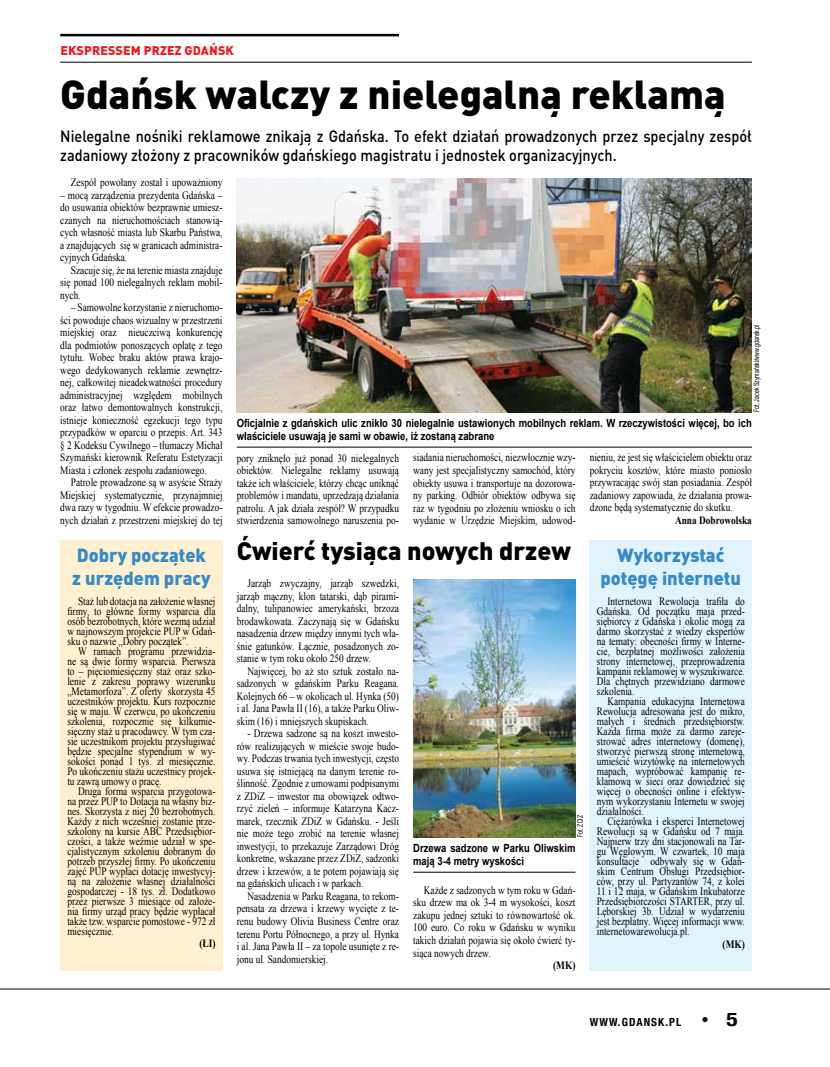
<style>
.page{position:relative;width:830px;height:1067px;background:#fff}
.page>*{position:absolute;margin:0;border:0;box-sizing:border-box;transform-origin:0 0}
.t1{font:900 40px "DIN Pro";color:#000}
.t2{font:900 25px "DIN Pro";color:#000}
.t3{font:900 18.75px/22.5px "DIN Pro";color:#378bca;text-align:center}
.t4{font:500 16.25px/18.8px "DIN Pro";color:#000;scale:.89 1}
.t5{font:900 12.5px "DIN Pro";color:#ed1d24}
.t6{font:11.25px/12.5px "Times New Roman";color:#000;text-align:justify;scale:.83 1}
.t7{font:700 11.25px/12.5px "Arial";color:#000;scale:.84 1}
.t8{font:700 11.25px "Times New Roman";color:#000;scale:.83 1}
.t9{font:700 condensed 11.25px "Helvetica Neue LT Pro";letter-spacing:.1em;color:#000}
.t10{font:7.5px "Arial";color:#000;scale:.7 1}
.s1{font-size:18.75px}
</style>
<div class="page">
<hr style="left:0;top:988px;width:829px;height:1px;background:#000">
<hr style="left:60px;top:62px;width:691px;height:1px;background:#000">
<hr style="left:60px;top:34px;width:339px;height:2px;background:#000">
<div style="left:589px;top:540px;width:162px;height:431px;background:#e1f4fd"></div>
<div style="left:60px;top:540px;width:162px;height:431px;background:#fff1cf"></div>
<img style="left:413px;top:579px;width:162px;height:258px">
<hr style="left:413px;top:872px;width:162px;height:1px;background:#000">
<img style="left:237px;top:178px;width:514px;height:234px">
<hr style="left:237px;top:447px;width:514px;height:1px;background:#000">
<p class="t5" style="left:60px;top:42px;width:9px">EKSPRESSEM</p>
<p class="t5" style="left:144px;top:42px;width:9px">PRZEZ</p>
<p class="t5" style="left:184px;top:42px;width:10px">GDAŃSK</p>
<h1 class="t1" style="left:60px;top:67px;width:666px">Gdańsk walczy z nielegalną reklamą</h1>
<h3 class="t4" style="left:60px;top:126px;width:778px">Nielegalne nośniki reklamowe znikają z Gdańska. To efekt działań prowadzonych przez specjalny zespół zadaniowy złożony z pracowników gdańskiego magistratu i jednostek organizacyjnych.</h3>
<p class="t6" style="left:71px;top:176px;width:184px">Zespół powołany został i upoważniony</p>
<p class="t6" style="left:60px;top:188px;width:197px">– mocą zarządzenia prezydenta Gdańska – do usuwania obiektów bezprawnie umiesz&shy;czanych na nieruchomościach stanowią&shy;cych własność miasta lub Skarbu Państwa, a znajdujących się w granicach administra&shy;cyjnych Gdańska.</p>
<p class="t6" style="left:60px;top:263px;width:197px;text-indent:11px">Szacuje się, że na terenie miasta znajduje się ponad 100 nielegalnych reklam mobil&shy;nych.</p>
<p class="t6" style="left:60px;top:301px;width:197px;text-indent:11px">– Samowolne korzystanie z nieruchomo&shy;ści powoduje chaos wizualny w przestrzeni miejskiej oraz nieuczciwą konkurencję dla podmiotów ponoszących opłatę z tego tytułu. Wobec braku aktów prawa krajo&shy;wego dedykowanych reklamie zewnętrz&shy;nej, całkowitej nieadekwatności procedury administracyjnej względem mobilnych oraz łatwo demontowalnych konstrukcji, istnieje konieczność egzekucji tego typu przypadków w oparciu o przepis. Art. 343 § 2 Kodeksu Cywilnego – tłumaczy Michał Szymański kierownik Referatu Estetyzacji Miasta i członek zespołu zadaniowego.</p>
<p class="t6" style="left:60px;top:476px;width:197px;text-indent:11px">Patrole prowadzone są w asyście Straży Miejskiej systematycznie, przynajmniej dwa razy w tygodniu. W efekcie prowadzo&shy;nych działań z przestrzeni miejskiej do tej</p>
<p class="t10" style="left:751px;top:412px;width:127px;rotate:-90deg">Fot. Jacek Szymański/www.gdansk.pl</p>
<p class="t7" style="left:237px;top:417px;width:614px">Oficjalnie z gdańskich ulic znikło 30 nielegalnie ustawionych mobilnych reklam. W rzeczywistości więcej, bo ich właściciele usuwają je sami w obawie, iż zostaną zabrane</p>
<p class="t6" style="left:237px;top:451px;width:197px">pory zniknęło już ponad 30 nielegalnych obiektów. Nielegalne reklamy usuwają także ich właściciele, którzy chcąc uniknąć problemów i mandatu, uprzedzają działania patrolu. A jak działa zespół? W przypadku stwierdzenia samowolnego naruszenia po-</p>
<p class="t6" style="left:413px;top:451px;width:197px">siadania nieruchomości, niezwłocznie wzy&shy;wany jest specjalistyczny samochód, który obiekty usuwa i transportuje na dozorowa&shy;ny parking. Odbiór obiektów odbywa się raz w tygodniu po złożeniu wniosku o ich wydanie w Urzędzie Miejskim, udowod-</p>
<p class="t6" style="left:589px;top:451px;width:197px">nieniu, że jest się właścicielem obiektu oraz pokryciu kosztów, które miasto poniosło przywracając swój stan posiadania. Zespół zadaniowy zapowiada, że działania prowa&shy;dzone będą systematycznie do skutku.</p>
<p class="t8" style="left:674px;top:512px;width:94px">Anna Dobrowolska</p>
<h3 class="t3" style="left:72px;top:543px;width:140px;text-align:left">Dobry początek z urzędem pracy</h3>
<p class="t6" style="left:67px;top:595px;width:180px;line-height:10px;text-indent:11px">Staż lub dotacja na założenie własnej firmy, to główne formy wsparcia dla osób bezrobotnych, które wezmą udział w najnowszym projekcie PUP w Gdań&shy;sku o nazwie „Dobry początek”.</p>
<p class="t6" style="left:67px;top:645px;width:180px;line-height:10px;text-indent:11px">W ramach programu przewidzia&shy;ne są dwie formy wsparcia. Pierwsza to – pięciomiesięczny staż oraz szko&shy;lenie z zakresu poprawy wizerunku „Metamorfoza”. Z oferty skorzysta 45 uczestników projektu. Kurs rozpocznie się w maju. W czerwcu, po ukończeniu szkolenia, rozpocznie się kilkumie&shy;sięczny staż u pracodawcy. W tym cza&shy;sie uczestnikom projektu przysługiwać będzie specjalne stypendium w wy&shy;sokości ponad 1 tys. zł miesięcznie.<br>Po ukończeniu stażu uczestnicy projek&shy;tu zawrą umowy o pracę.</p>
<p class="t6" style="left:67px;top:785px;width:180px;line-height:10px;text-indent:11px">Druga forma wsparcia przygotowa&shy;na przez PUP to Dotacja na własny biz&shy;nes. Skorzysta z niej 20 bezrobotnych.<br>Każdy z nich wcześniej zostanie prze&shy;szkolony na kursie ABC Przedsiębior&shy;czości, a także weźmie udział w spe&shy;cjalistycznym szkoleniu dobranym do potrzeb przyszłej firmy. Po ukończeniu zajęć PUP wypłaci dotację inwestycyj&shy;ną na założenie własnej działalności gospodarczej - 18 tys. zł. Dodatkowo przez pierwsze 3 miesiące od założe&shy;nia firmy urząd pracy będzie wypłacał także tzw. wsparcie pomostowe - 972 zł miesięcznie.</p>
<p class="t8" style="left:199px;top:935px;width:21px">(ŁI)</p>
<h2 class="t2" style="left:237px;top:533px;width:335px">Ćwierć tysiąca nowych drzew</h2>
<p class="t6" style="left:237px;top:577px;width:197px;text-indent:11px">Jarząb zwyczajny, jarząb szwedzki, jarząb mączny, klon tatarski, dąb pirami&shy;dalny, tulipanowiec amerykański, brzoza brodawkowata. Zaczynają się w Gdańsku nasadzenia drzew między innymi tych wła&shy;śnie gatunków. Łącznie, posadzonych zo&shy;stanie w tym roku około 250 drzew.</p>
<p class="t6" style="left:237px;top:664px;width:197px;text-indent:11px">Najwięcej, bo aż sto sztuk zostało na&shy;sadzonych w gdańskim Parku Reagana.<br>Kolejnych 66 – w okolicach ul. Hynka (50) i al. Jana Pawła II (16), a także Parku Oliw&shy;skim (16) i mniejszych skupiskach.</p>
<p class="t6" style="left:237px;top:727px;width:197px;text-indent:11px">- Drzewa sadzone są na koszt inwesto&shy;rów realizujących w mieście swoje budo&shy;wy. Podczas trwania tych inwestycji, często usuwa się istniejącą na danym terenie ro&shy;ślinność. Zgodnie z umowami podpisanymi z ZDiZ – inwestor ma obowiązek odtwo&shy;rzyć zieleń – informuje Katarzyna Kacz&shy;marek, rzecznik ZDiZ w Gdańsku. - Jeśli nie może tego zrobić na terenie własnej inwestycji, to przekazuje Zarządowi Dróg konkretne, wskazane przez ZDiZ, sadzonki drzew i krzewów, a te potem pojawiają się na gdańskich ulicach i w parkach.</p>
<p class="t6" style="left:237px;top:889px;width:197px;text-indent:11px">Nasadzenia w Parku Reagana, to rekom&shy;pensata za drzewa i krzewy wycięte z te&shy;renu budowy Olivia Business Centre oraz terenu Portu Północnego, a przy ul. Hynka i al. Jana Pawła II – za topole usunięte z re&shy;jonu ul. Sandomierskiej.</p>
<p class="t6" style="left:413px;top:883px;width:197px;text-indent:11px">Każde z sadzonych w tym roku w Gdań&shy;sku drzew ma ok 3-4 m wysokości, koszt zakupu jednej sztuki to równowartość ok.<br>100 euro. Co roku w Gdańsku w wyniku takich działań pojawia się około ćwierć ty&shy;siąca nowych drzew.</p>
<p class="t8" style="left:553px;top:957px;width:28px">(MK)</p>
<p class="t10" style="left:575px;top:837px;width:33px;rotate:-90deg">Fot. ZDiZ</p>
<p class="t7" style="left:413px;top:842px;width:194px">Drzewa sadzone w Parku Oliwskim mają 3-4 metry wyskości</p>
<h3 class="t3" style="left:600px;top:543px;width:142px">Wykorzystać potęgę internetu</h3>
<p class="t6" style="left:596px;top:596px;width:180px;line-height:10px;text-indent:11px">Internetowa Rewolucja trafiła do Gdańska. Od początku maja przed&shy;siębiorcy z Gdańska i okolic mogą za darmo skorzystać z wiedzy ekspertów na tematy: obecności firmy w Interne&shy;cie, bezpłatnej możliwości założenia strony internetowej, przeprowadzenia kampanii reklamowej w wyszukiwarce.<br>Dla chętnych przewidziano darmowe szkolenia.</p>
<p class="t6" style="left:596px;top:696px;width:180px;line-height:10px;text-indent:11px">Kampania edukacyjna Internetowa Rewolucja adresowana jest do mikro, małych i średnich przedsiębiorstw.<br>Każda firma może za darmo zareje&shy;strować adres internetowy (domenę), stworzyć pierwszą stronę internetową, umieścić wizytówkę na internetowych mapach, wypróbować kampanię re&shy;klamową w sieci oraz dowiedzieć się więcej o obecności online i efektyw&shy;nym wykorzystaniu Internetu w swojej działalności.</p>
<p class="t6" style="left:596px;top:816px;width:180px;line-height:10px;text-indent:11px">Ciężarówka i eksperci Internetowej Rewolucji są w Gdańsku od 7 maja.<br>Najpierw trzy dni stacjonowali na Tar&shy;gu Węglowym. W czwartek, 10 maja konsultacje odbywały się w Gdań&shy;skim Centrum Obsługi Przedsiębior&shy;ców, przy ul. Partyzantów 74, z kolei 11 i 12 maja, w Gdańskim Inkubatorze Przedsiębiorczości STARTER, przy ul.<br>Lęborskiej 3b. Udział w wydarzeniu jest bezpłatny. Więcej informacji www. internetowarewolucja.pl.</p>
<p class="t8" style="left:722px;top:936px;width:28px">(MK)</p>
<p class="t9" style="left:589px;top:1015px;width:40px">WWW.GDA</p>
<p class="t9" style="left:643px;top:1015px;width:96px">NSK.PL • <span class="s1">5</span></p>
</div>
